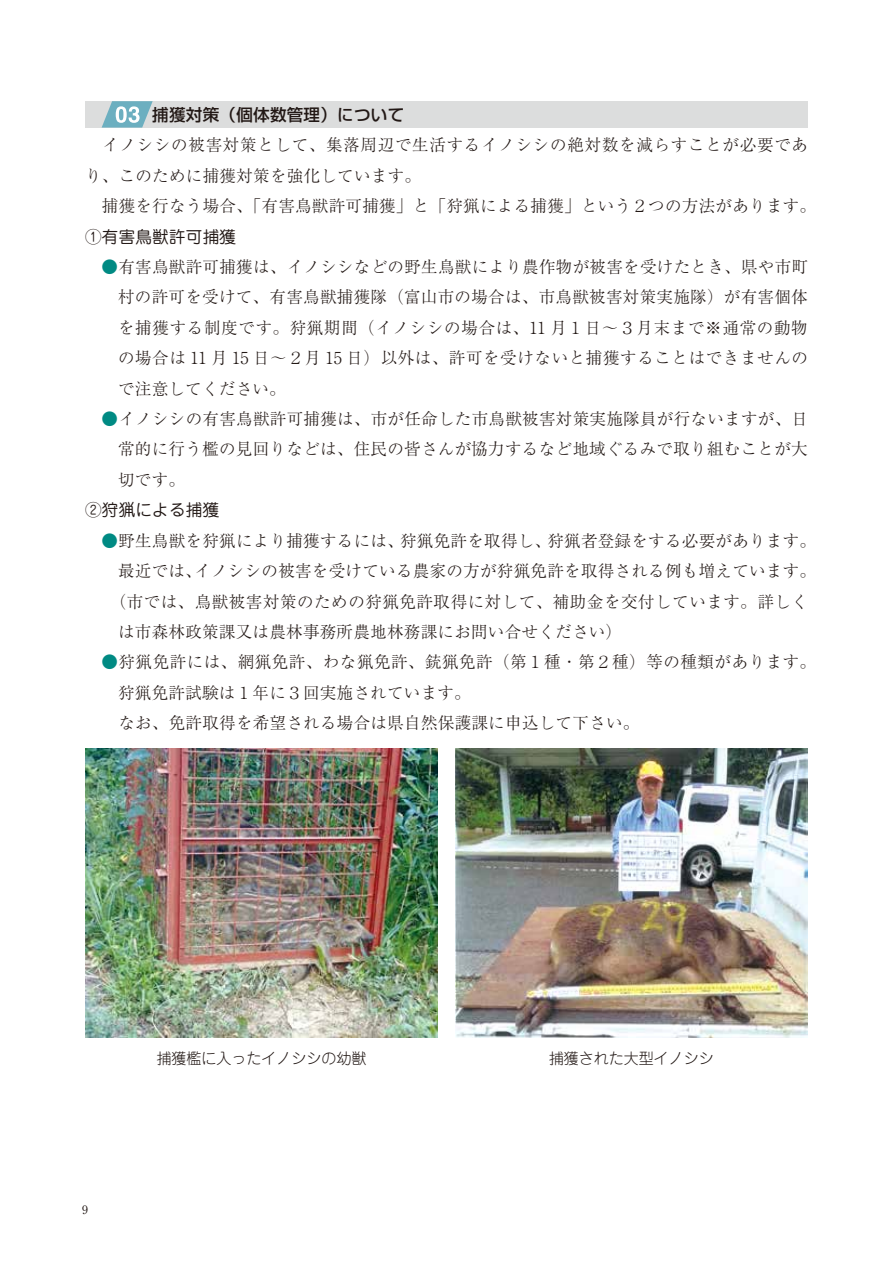
<style>
.page{position:relative;width:893px;height:1263px;background:#fff}
.page>*{position:absolute;margin:0;border:0;box-sizing:border-box;transform-origin:0 0}
.t1{font:300 16.5px/30.5px "Ryumin Pro";letter-spacing:.02em;color:#221815;text-align:justify}
.t2{font:500 16.5px "Shin Go Pro";letter-spacing:.02em;color:#221815}
.t3{font:16.5px "Jun 201 Pro";letter-spacing:.02em;color:#221815}
.t4{font:300 15px "Jun 101 Pro";color:#221815}
.t5{font:11.7px "Ryumin Pro";color:#221815}
.s1{color:#008a83}
</style>
<div class="page">
<div style="left:85px;top:101px;width:723px;height:27px;background:#dcdddd"></div>
<svg style="left:102px;top:101px;width:51px;height:27px"></svg>
<img style="left:85px;top:748px;width:353px;height:289px">
<img style="left:455px;top:748px;width:353px;height:289px">
<p class="t2" style="left:85px;top:101px;width:321px">　　　　捕獲対策（個体数管理）について</p>
<p class="t1" style="left:85px;top:129px;width:732px;text-align:left">　イノシシの被害対策として、集落周辺で生活するイノシシの絶対数を減らすことが必要であり、このために捕獲対策を強化しています。<br>　捕獲を行なう場合、「有害鳥獣許可捕獲」と「狩猟による捕獲」という２つの方法があります。</p>
<p class="t3" style="left:85px;top:223px;width:153px">①有害鳥獣許可捕獲</p>
<p class="t1" style="left:118px;top:250px;width:691px;text-indent:-16px"><span class="s1">●</span>有害鳥獣許可捕獲は、イノシシなどの野生鳥獣により農作物が被害を受けたとき、県や市町村の許可を受けて、有害鳥獣捕獲隊（富山市の場合は、市鳥獣被害対策実施隊）が有害個体を捕獲する制度です。狩猟期間（イノシシの場合は、11 月１日～３月末まで※通常の動物の場合は 11 月 15 日～２月 15 日）以外は、許可を受けないと捕獲することはできませんので注意してください。</p>
<p class="t1" style="left:118px;top:402px;width:691px;text-indent:-16px"><span class="s1">●</span>イノシシの有害鳥獣許可捕獲は、市が任命した市鳥獣被害対策実施隊員が行ないますが、日常的に行う檻の見回りなどは、住民の皆さんが協力するなど地域ぐるみで取り組むことが大切です。</p>
<p class="t3" style="left:85px;top:497px;width:136px">②狩猟による捕獲</p>
<p class="t1" style="left:102px;top:524px;width:716px"><span class="s1">●</span>野生鳥獣を狩猟により捕獲するには、狩猟免許を取得し、狩猟者登録をする必要があります。</p>
<p class="t1" style="left:118px;top:554px;width:699px">最近では、イノシシの被害を受けている農家の方が狩猟免許を取得される例も増えています。</p>
<p class="t1" style="left:110px;top:585px;width:700px">（市では、鳥獣被害対策のための狩猟免許取得に対して、補助金を交付しています。詳しく</p>
<p class="t1" style="left:118px;top:615px;width:506px">は市森林政策課又は農林事務所農地林務課にお問い合せください）</p>
<p class="t1" style="left:102px;top:646px;width:716px"><span class="s1">●</span>狩猟免許には、網猟免許、わな猟免許、銃猟免許（第１種・第２種）等の種類があります。</p>
<p class="t1" style="left:118px;top:676px;width:354px">狩猟免許試験は１年に３回実施されています。</p>
<p class="t1" style="left:102px;top:706px;width:539px">　なお、免許取得を希望される場合は県自然保護課に申込して下さい。</p>
<p class="t5" style="left:82px;top:1201px;width:7px">9</p>
<p class="t4" style="left:156px;top:1046px;width:211px">捕獲檻に入ったイノシシの幼獣</p>
<p class="t4" style="left:549px;top:1046px;width:166px">捕獲された大型イノシシ</p>
</div>
